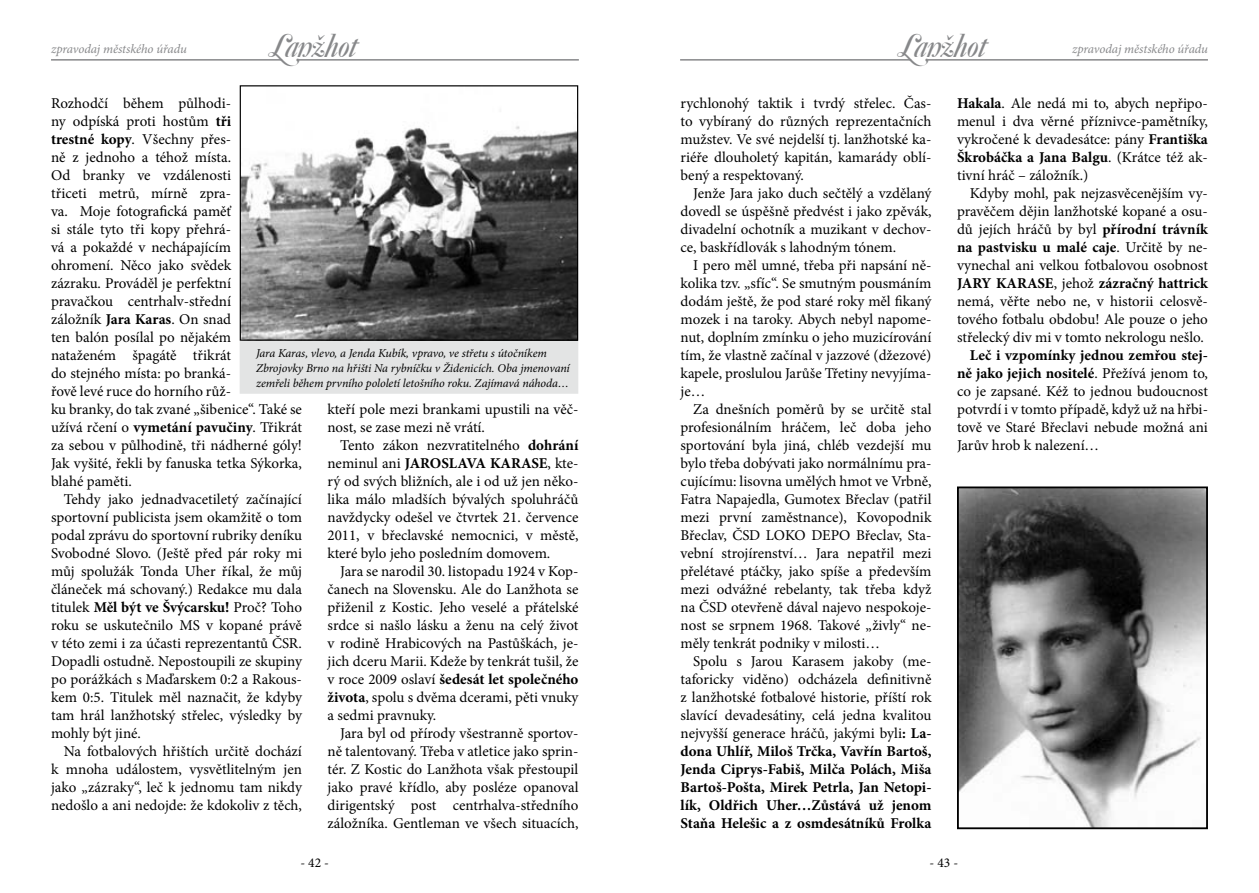
<style>
.page{position:relative;width:1259px;height:893px;background:#fff}
.page>*{position:absolute;margin:0;border:0;box-sizing:border-box;transform-origin:0 0}
.t1{font:italic 34.5px "Caslon No 540 Swa Alt DCE";letter-spacing:-.005em;color:#87888a}
.t2{font:15px/18px "Minion Pro";color:#000;text-align:justify}
.t3{font:13.5px "Minion Pro";color:#000}
.t4{font:italic 12.75px "Minion Pro";letter-spacing:-.01em;color:#87888a}
.t5{font:italic 12px/15px "Minion Pro";letter-spacing:-.005em;color:#000}
.s1{font-weight:700}
</style>
<div class="page">
<hr style="left:51px;top:59px;width:231px;height:2px;background:#87888a">
<hr style="left:680px;top:59px;width:231px;height:2px;background:#87888a">
<hr style="left:298px;top:59px;width:281px;height:2px;background:#87888a">
<hr style="left:927px;top:59px;width:281px;height:2px;background:#87888a">
<div style="left:240px;top:341px;width:338px;height:53px;background:#e3e4e4"></div>
<img style="left:242px;top:126px;width:334px;height:213px">
<div style="left:240px;top:85px;width:338px;height:256px;border:1px solid #000"></div>
<img style="left:960px;top:489px;width:245px;height:337px">
<div style="left:957px;top:486px;width:251px;height:343px;border:2px solid #000"></div>
<p class="t4" style="left:51px;top:40px;width:137px">zpravodaj městského úřadu</p>
<h1 class="t1" style="left:270px;top:27px;width:89px">Lanžhot</h1>
<h1 class="t1" style="left:899px;top:27px;width:89px">Lanžhot</h1>
<p class="t4" style="left:1072px;top:40px;width:137px">zpravodaj městského úřadu</p>
<p class="t2" style="left:51px;top:94px;width:252px;text-align:left">Rozhodčí během půlhodi-<br>ny odpíská proti hostům <span class="s1">tři<br>trestné kopy</span>. Všechny přes-<br>ně z jednoho a téhož místa.<br>Od branky ve vzdálenosti<br>třiceti metrů, mírně zpra-<br>va. Moje fotografická paměť<br>si stále tyto tři kopy přehrá-<br>vá a pokaždé v nechápajícím<br>ohromení. Něco jako svědek<br>zázraku. Prováděl je perfektní<br>pravačkou centrhalv-střední<br>záložník <span class="s1">Jara Karas</span>. On snad<br>ten balón posílal po nějakém<br>nataženém špagátě třikrát<br>do stejného místa: po branká-<br>řově levé ruce do horního růž-<br>ku branky, do tak zvané „šibenice“. Také se užívá rčení o <span class="s1">vymetání pavučiny</span>. Třikrát za sebou v půlhodině, tři nádherné góly!<br>Jak vyšité, řekli by fanuska tetka Sýkorka, blahé paměti.</p>
<p class="t2" style="left:51px;top:490px;width:252px;text-indent:13px">Tehdy jako jednadvacetiletý začínající sportovní publicista jsem okamžitě o tom podal zprávu do sportovní rubriky deníku Svobodné Slovo. (Ještě před pár roky mi můj spolužák Tonda Uher říkal, že můj článeček má schovaný.) Redakce mu dala titulek <span class="s1">Měl být ve Švýcarsku!</span> Proč? Toho roku se uskutečnilo MS v kopané právě v této zemi i za účasti reprezentantů ČSR.<br>Dopadli ostudně. Nepostoupili ze skupiny po porážkách s Maďarskem 0:2 a Rakous&shy;kem 0:5. Titulek měl naznačit, že kdyby tam hrál lanžhotský střelec, výsledky by mohly být jiné.</p>
<p class="t2" style="left:51px;top:742px;width:252px;text-indent:13px">Na fotbalových hřištích určitě dochází k mnoha událostem, vysvětlitelným jen jako „zázraky“, leč k jednomu tam nikdy nedošlo a ani nedojde: že kdokoliv z těch,</p>
<p class="t5" style="left:256px;top:346px;width:315px">Jara Karas, vlevo, a Jenda Kubík, vpravo, ve střetu s útočníkem<br>Zbrojovky Brno na hřišti Na rybníčku v Židenicích. Oba jmenovaní zemřeli během prvního pololetí letošního roku. Zajímavá náhoda…</p>
<p class="t2" style="left:327px;top:400px;width:252px">kteří pole mezi brankami upustili na věč&shy;nost, se zase mezi ně vrátí.</p>
<p class="t2" style="left:327px;top:436px;width:252px;text-indent:13px">Tento zákon nezvratitelného <span class="s1">dohrání </span>neminul ani <span class="s1">JAROSLAVA KARASE</span>, kte&shy;rý od svých bližních, ale i od už jen něko&shy;lika málo mladších bývalých spoluhráčů navždycky odešel ve čtvrtek 21. července 2011, v břeclavské nemocnici, v městě, které bylo jeho posledním domovem.</p>
<p class="t2" style="left:327px;top:562px;width:252px;text-indent:13px">Jara se narodil 30. listopadu 1924 v Kop&shy;čanech na Slovensku. Ale do Lanžhota se přiženil z Kostic. Jeho veselé a přátelské srdce si našlo lásku a ženu na celý život v rodině Hrabicových na Pastůškách, je&shy;jich dceru Marii. Kdeže by tenkrát tušil, že v roce 2009 oslaví <span class="s1">šedesát let společného života</span>, spolu s dvěma dcerami, pěti vnuky a sedmi pravnuky.</p>
<p class="t2" style="left:327px;top:724px;width:252px;text-indent:13px">Jara byl od přírody všestranně sportov&shy;ně talentovaný. Třeba v atletice jako sprin&shy;tér. Z Kostic do Lanžhota však přestoupil jako pravé křídlo, aby posléze opanoval dirigentský post centrhalva-středního záložníka. Gentleman ve všech situacích,</p>
<p class="t2" style="left:680px;top:94px;width:252px">rychlonohý taktik i tvrdý střelec. Čas&shy;to vybíraný do různých reprezentačních mužstev. Ve své nejdelší tj. lanžhotské ka&shy;riéře dlouholetý kapitán, kamarády oblí&shy;bený a respektovaný.</p>
<p class="t2" style="left:680px;top:184px;width:252px;text-indent:13px">Jenže Jara jako duch sečtělý a vzdělaný dovedl se úspěšně předvést i jako zpěvák, divadelní ochotník a muzikant v dechov&shy;ce, baskřídlovák s lahodným tónem.</p>
<p class="t2" style="left:680px;top:256px;width:252px;text-indent:13px">I pero měl umné, třeba při napsání ně&shy;kolika tzv. „sfíc“. Se smutným pousmáním dodám ještě, že pod staré roky měl fikaný mozek i na taroky. Abych nebyl napome&shy;nut, doplním zmínku o jeho muzicírování tím, že vlastně začínal v jazzové (džezové) kapele, proslulou Jarůše Třetiny nevyjíma&shy;je…</p>
<p class="t2" style="left:680px;top:400px;width:252px;text-indent:13px">Za dnešních poměrů by se určitě stal profesionálním hráčem, leč doba jeho sportování byla jiná, chléb vezdejší mu bylo třeba dobývati jako normálnímu pra&shy;cujícímu: lisovna umělých hmot ve Vrbně, Fatra Napajedla, Gumotex Břeclav (patřil mezi první zaměstnance), Kovopodnik Břeclav, ČSD LOKO DEPO Břeclav, Sta&shy;vební strojírenství… Jara nepatřil mezi přelétavé ptáčky, jako spíše a především mezi odvážné rebelanty, tak třeba když na ČSD otevřeně dával najevo nespokoje&shy;nost se srpnem 1968. Takové „živly“ ne&shy;měly tenkrát podniky v milosti…</p>
<p class="t2" style="left:680px;top:652px;width:252px;text-indent:13px">Spolu s Jarou Karasem jakoby (me&shy;taforicky viděno) odcházela definitivně z lanžhotské fotbalové historie, příští rok slavící devadesátiny, celá jedna kvalitou nejvyšší generace hráčů, jakými byli<span class="s1">: La&shy;dona Uhlíř, Miloš Trčka, Vavřín Bartoš, Jenda Ciprys-Fabiš, Milča Polách, Miša Bartoš-Pošta, Mirek Petrla, Jan Netopi&shy;lík, Oldřich Uher…Zůstává už jenom Staňa Helešic a z osmdesátníků Frolka</span></p>
<p class="t2" style="left:957px;top:94px;width:252px"><span class="s1">Hakala</span>. Ale nedá mi to, abych nepřipo&shy;menul i dva věrné příznivce-pamětníky, vykročené k devadesátce: pány <span class="s1">Františka Škrobáčka a Jana Balgu</span>. (Krátce též ak&shy;tivní hráč – záložník.)</p>
<p class="t2" style="left:957px;top:184px;width:252px;text-indent:13px">Kdyby mohl, pak nejzasvěcenějším vy&shy;pravěčem dějin lanžhotské kopané a osu&shy;dů jejích hráčů by byl <span class="s1">přírodní trávník na pastvisku u malé caje</span>. Určitě by ne&shy;vynechal ani velkou fotbalovou osobnost <span class="s1">JARY KARASE</span>, jehož <span class="s1">zázračný hattrick </span>nemá, věřte nebo ne, v historii celosvě&shy;tového fotbalu obdobu! Ale pouze o jeho střelecký div mi v tomto nekrologu nešlo.</p>
<p class="t2" style="left:957px;top:346px;width:252px;text-indent:13px"><span class="s1">Leč i vzpomínky jednou zemřou stej&shy;ně jako jejich nositelé</span>. Přežívá jenom to, co je zapsané. Kéž to jednou budoucnost potvrdí i v tomto případě, když už na hřbi&shy;tově ve Staré Břeclavi nebude možná ani Jarův hrob k nalezení…</p>
<p class="t3" style="left:300px;top:854px;width:30px">- 42 -</p>
<p class="t3" style="left:929px;top:854px;width:30px">- 43 -</p>
</div>
